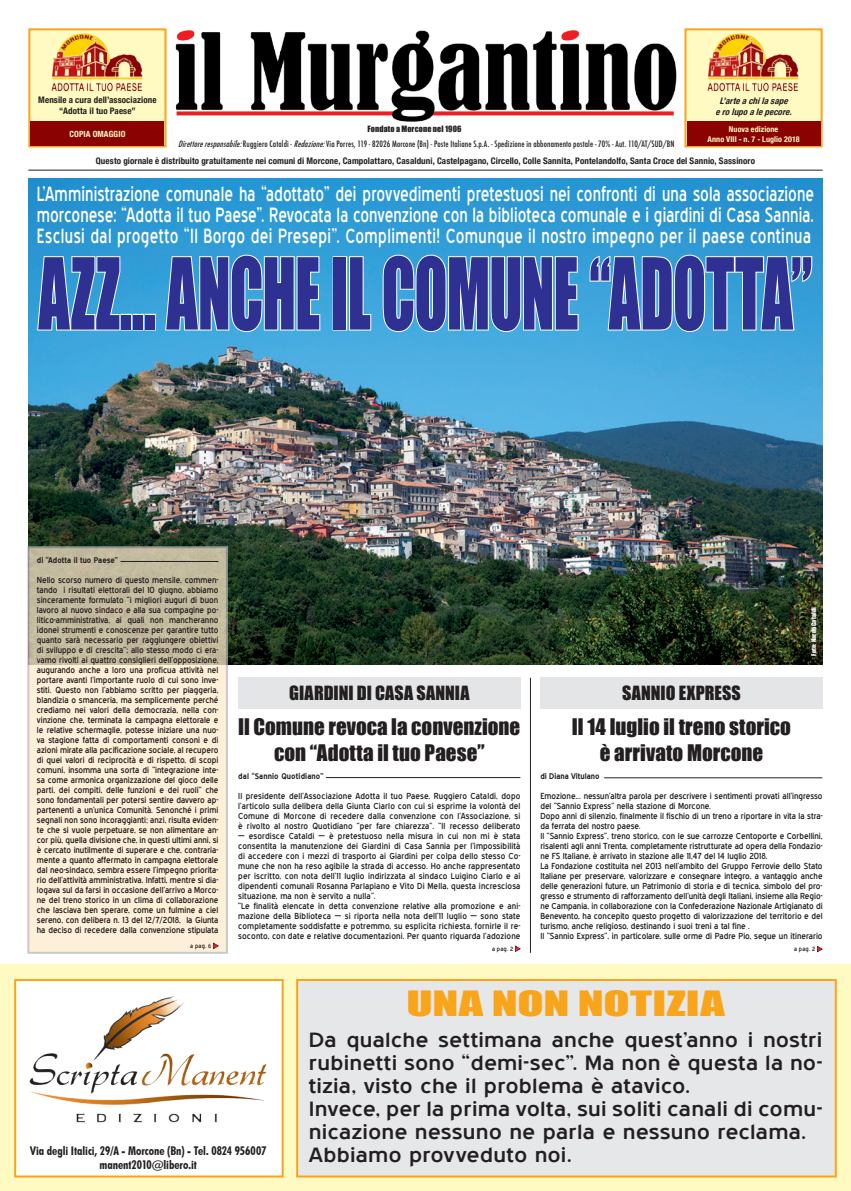
<style>
.page{position:relative;width:851px;height:1191px;background:#fff}
.page>*{position:absolute;margin:0;border:0;box-sizing:border-box;transform-origin:0 0}
.t1{font:91.5px "Impact";letter-spacing:-.02em;color:#2e3092;scale:.67 1}
.t2{font:32px "Impact";letter-spacing:.005em;color:#f9a51b;scale:1.5 1}
.t3{font:21px/25.2px "Impact";color:#231f20;text-align:center}
.t4{font:20px/21px "Blue Highway";letter-spacing:.03em;color:#fff;text-align:justify;scale:.8 1}
.t5{font:20px/23px "Blue Highway";letter-spacing:.005em;color:#231f20;scale:1.22 1}
.t6{font:18px "Impact";letter-spacing:.005em;color:#231f20}
.t7{font:700 condensed 12px/14.4px "Futura BT";letter-spacing:-.005em;color:#231f20;text-align:center}
.t8{font:700 condensed 9px/10.8px "Helvetica Neue";letter-spacing:.01em;color:#231f20;text-align:center}
.t9{font:italic 700 condensed 9px/11px "Helvetica Neue";color:#231f20;text-align:center}
.t10{font:8.5px/10px "Blue Highway";color:#231f20}
.t11{font:500 condensed 8.5px "Futura";letter-spacing:.015em;color:#231f20}
.t12{font:700 condensed 8.5px "Helvetica Neue";letter-spacing:.01em;color:#fffac1}
.t13{font:700 8px "Blue Highway";color:#231f20}
.t14{font:700 condensed 8px/9.6px "Helvetica Neue";letter-spacing:.015em;color:#fffac1;text-align:center}
.t15{font:8px "Impact";letter-spacing:.02em;color:#231f20}
.t16{font:6px "Blue Highway";letter-spacing:.035em;color:#231f20}
.t17{font:6px "Impact";letter-spacing:.03em;color:#fff}
.s1{font-style:italic}
.s2{color:#ee1d23}
</style>
<div class="page">
<img style="left:175px;top:30px;width:502px;height:92px">
<div style="left:28px;top:28px;width:138px;height:119px;background:#fffac1;border:2px solid #f9a51b"></div>
<img style="left:48px;top:29px;width:99px;height:63px">
<div style="left:31px;top:121px;width:133px;height:25px;background:#8b0202"></div>
<div style="left:684px;top:28px;width:138px;height:119px;background:#fffac1;border:2px solid #f9a51b"></div>
<img style="left:703px;top:29px;width:100px;height:63px">
<div style="left:686px;top:121px;width:134px;height:25px;background:#8b0202"></div>
<hr style="left:28px;top:170px;width:794px;height:1px;background:#231f20">
<div style="left:0;top:964px;width:850px;height:227px;background:#fffac1"></div>
<svg style="left:817px;top:945px;width:6px;height:8px"></svg>
<svg style="left:515px;top:945px;width:6px;height:7px"></svg>
<div style="left:296px;top:979px;width:540px;height:198px;background:#e6e7e9;border:2px solid #f9a51b"></div>
<div style="left:15px;top:980px;width:267px;height:196px;background:#fff"></div>
<img style="left:29px;top:996px;width:238px;height:127px">
<div style="left:14px;top:979px;width:269px;height:198px;border:2px solid #f9a51b"></div>
<img style="left:28px;top:179px;width:794px;height:486px">
<svg style="left:36px;top:246px;width:85px;height:85px"></svg>
<div style="left:121px;top:314px;width:11px;height:16px;border:2px solid #fff"></div>
<div style="left:133px;top:314px;width:11px;height:16px;border:2px solid #fff"></div>
<div style="left:145px;top:314px;width:11px;height:16px;border:2px solid #fff"></div>
<svg style="left:164px;top:246px;width:157px;height:87px"></svg>
<div style="left:332px;top:256px;width:15px;height:74px;border:2px solid #fff"></div>
<svg style="left:348px;top:255px;width:24px;height:76px"></svg>
<svg style="left:381px;top:236px;width:198px;height:97px"></svg>
<svg style="left:588px;top:246px;width:225px;height:87px"></svg>
<svg style="left:27px;top:546px;width:201px;height:407px;fill:#feefd8"></svg>
<svg style="left:212px;top:941px;width:7px;height:9px"></svg>
<div style="left:238px;top:677px;width:282px;height:32px;background:#e4e5e7"></div>
<hr style="left:530px;top:677px;width:1px;height:275px;background:#231f20">
<hr style="left:120px;top:561px;width:98px;height:1px;background:#231f20">
<hr style="left:326px;top:777px;width:194px;height:1px;background:#231f20">
<div style="left:540px;top:677px;width:282px;height:32px;background:#e4e5e7"></div>
<hr style="left:604px;top:777px;width:218px;height:1px;background:#231f20">
<p class="t8" style="left:38px;top:94px;width:120px">Mensile a cura dell’associazione “Adotta il tuo Paese”</p>
<p class="t12" style="left:69px;top:127px;width:57px">COPIA OMAGGIO</p>
<p class="t9" style="left:715px;top:95px;width:81px">L’arteachilasape erolupoalepecore.</p>
<p class="t14" style="left:707px;top:124px;width:93px">Nuova edizione<br>Anno VIII - n. 7 - Luglio 2018</p>
<p class="t15" style="left:367px;top:123px;width:95px">Fondato a Morcone nel 1906</p>
<p class="t11" style="left:178px;top:139px;width:497px"><span class="s1">Direttoreresponsabile:</span>Ruggiero Cataldi - <span class="s1">Redazione:</span>Via Porres, 119 - 82026 Morcone (Bn) - Poste Italiane S.p.A. - Spedizione in abbonamento postale - 70% - Aut. 110/AT/SUD/BN</p>
<p class="t8" style="left:96px;top:154px;width:660px">Questo giornale è distribuito gratuitamente nei comuni di Morcone, Campolattaro, Casalduni, Castelpagano, Circello, Colle Sannita, Pontelandolfo, Santa Croce del Sannio, Sassinoro</p>
<p class="t4" style="left:37px;top:184px;width:972px">L’Amministrazione comunale ha “adottato” dei provvedimenti pretestuosi nei confronti di una sola associazione morconese: “Adotta il tuo Paese”. Revocata la convenzione con la biblioteca comunale e i giardini di Casa Sannia.<br>Esclusi dal progetto “Il Borgo dei Presepi”. Complimenti! Comunque il nostro impegno per il paese continua</p>
<h1 class="t1" style="left:39px;top:223px;width:1156px">AZZ... ANCHE IL COMUNE “ADOTTA”</h1>
<p class="t13" style="left:37px;top:555px;width:82px">di “Adotta il tuo Paese”</p>
<p class="t10" style="left:37px;top:575px;width:183px;text-align:justify">Nello scorso numero di questo mensile, commen&shy;tando i risultati elettorali del 10 giugno, abbiamo sinceramente formulato “i migliori auguri di buon lavoro al nuovo sindaco e alla sua compagine po&shy;litico-amministrativa, ai quali non mancheranno idonei strumenti e conoscenze per garantire tutto quanto sarà necessario per raggiungere obiettivi di sviluppo e di crescita”; allo stesso modo ci era&shy;vamo rivolti ai quattro consiglieri dell’opposizione, augurando anche a loro una proficua attività nel portare avanti l’importante ruolo di cui sono inve&shy;stiti. Questo non l’abbiamo scritto per piaggeria, blandizia o smanceria, ma semplicemente perché crediamo nei valori della democrazia, nella con&shy;vinzione che, terminata la campagna elettorale e le relative schermaglie, potesse iniziare una nuo&shy;va stagione fatta di comportamenti consoni e di azioni mirate alla pacificazione sociale, al recupero di quei valori di reciprocità e di rispetto, di scopi comuni, insomma una sorta di “integrazione inte&shy;sa come armonica organizzazione del gioco delle parti, dei compiti, delle funzioni e dei ruoli” che sono fondamentali per potersi sentire davvero ap&shy;partenenti a un’unica Comunità. Senonché i primi segnali non sono incoraggianti; anzi, risulta eviden&shy;te che si vuole perpetuare, se non alimentare an&shy;cor più, quella divisione che, in questi ultimi anni, si è cercato inutilmente di superare e che, contraria&shy;mente a quanto affermato in campagna elettorale dal neo-sindaco, sembra essere l’impegno priorita&shy;rio dell’attività amministrativa. Infatti, mentre si dia&shy;logava sul da farsi in occasione dell’arrivo a Morco&shy;ne del treno storico in un clima di collaborazione che lasciava ben sperare, come un fulmine a ciel sereno, con delibera n. 13 del 12/7/2018, la Giunta ha deciso di recedere dalla convenzione stipulata</p>
<p class="t16" style="left:190px;top:942px;width:30px">a pag. 6 <span class="s2">◆</span></p>
<h3 class="t6" style="left:289px;top:679px;width:182px">GIARDINI DI CASA SANNIA</h3>
<h3 class="t3" style="left:238px;top:714px;width:283px">Il Comune revoca la convenzione con “Adotta il tuo Paese”</h3>
<p class="t13" style="left:238px;top:771px;width:87px">dal “Sannio Quotidiano”</p>
<p class="t10" style="left:238px;top:791px;width:284px;text-align:justify">Il presidente dell’Associazione Adotta il tuo Paese, Ruggiero Cataldi, dopo l’articolo sulla delibera della Giunta Ciarlo con cui si esprime la volontà del Comune di Morcone di recedere dalla convenzione con l’Associazione, si è rivolto al nostro Quotidiano “per fare chiarezza”. “II recesso deliberato</p>
<p class="t10" style="left:238px;top:831px;width:284px">— esordisce Cataldi — è pretestuoso nella misura in cui non mi è stata consentita la manutenzione dei Giardini di Casa Sannia per l’impossibilità di accedere con i mezzi di trasporto ai Giardini per colpa dello stesso Co&shy;mune che non ha reso agibile la strada di accesso. Ho anche rappresentato per iscritto, con nota dell’11 luglio indirizzata al sindaco Luigino Ciarlo e ai dipendenti comunali Rosanna Parlapiano e Vito Di Mella, questa incresciosa situazione, ma non è servito a nulla”.<br>“Le finalità elencate in detta convenzione relative alla promozione e ani&shy;mazione della Biblioteca — si riporta nella nota dell’11 luglio — sono state completamente soddisfatte e potremmo, su esplicita richiesta, fornirle il re&shy;soconto, con date e relative documentazioni. Per quanto riguarda l’adozione</p>
<h3 class="t6" style="left:622px;top:679px;width:120px">SANNIO EXPRESS</h3>
<h3 class="t3" style="left:572px;top:714px;width:220px">Il 14 luglio il treno storico è arrivato Morcone</h3>
<p class="t17" style="left:808px;top:656px;width:50px;rotate:-90deg">Foto: Nardo Cataldi</p>
<p class="t13" style="left:540px;top:771px;width:61px">di Diana Vitulano</p>
<p class="t10" style="left:540px;top:791px;width:284px">Emozione... nessun’altra parola per descrivere i sentimenti provati all’ingresso del “Sannio Express” nella stazione di Morcone.<br>Dopo anni di silenzio, finalmente il fischio di un treno a riportare in vita la stra&shy;da ferrata del nostro paese.<br>Il “Sannio Express”, treno storico, con le sue carrozze Centoporte e Corbellini, risalenti agli anni Trenta, completamente ristrutturate ad opera della Fondazio&shy;ne FS Italiane, è arrivato in stazione alle 11,47 del 14 luglio 2018.<br>La Fondazione costituita nel 2013 nell’ambito del Gruppo Ferrovie dello Stato Italiane per preservare, valorizzare e consegnare integro, a vantaggio anche delle generazioni future, un Patrimonio di storia e di tecnica, simbolo del pro&shy;gresso e strumento di rafforzamento dell’unità degli Italiani, insieme alla Regio&shy;ne Campania, in collaborazione con la Confederazione Nazionale Artigianato di Benevento, ha concepito questo progetto di valorizzazione del territorio e del turismo, anche religioso, destinando i suoi treni a tal fine .<br>Il “Sannio Express”, in particolare, sulle orme di Padre Pio, segue un itinerario</p>
<p class="t16" style="left:492px;top:945px;width:30px">a pag. 2 <span class="s2">◆</span></p>
<p class="t16" style="left:793px;top:945px;width:30px">a pag. 2 <span class="s2">◆</span></p>
<h3 class="t7" style="left:30px;top:1143px;width:238px">Via degli Italici, 29/A - Morcone (Bn) - Tel. 0824 956007 manent2010@libero.it</h3>
<h2 class="t2" style="left:406px;top:979px;width:214px">UNA NON NOTIZIA</h2>
<p class="t5" style="left:309px;top:1028px;width:422px">Da qualche settimana anche quest’anno i nostri rubinetti sono “demi-sec”. Ma non è questa la no&shy;tizia, visto che il problema è atavico.<br>Invece, per la prima volta, sui soliti canali di comu&shy;nicazione nessuno ne parla e nessuno reclama.<br>Abbiamo provveduto noi.</p>
</div>
